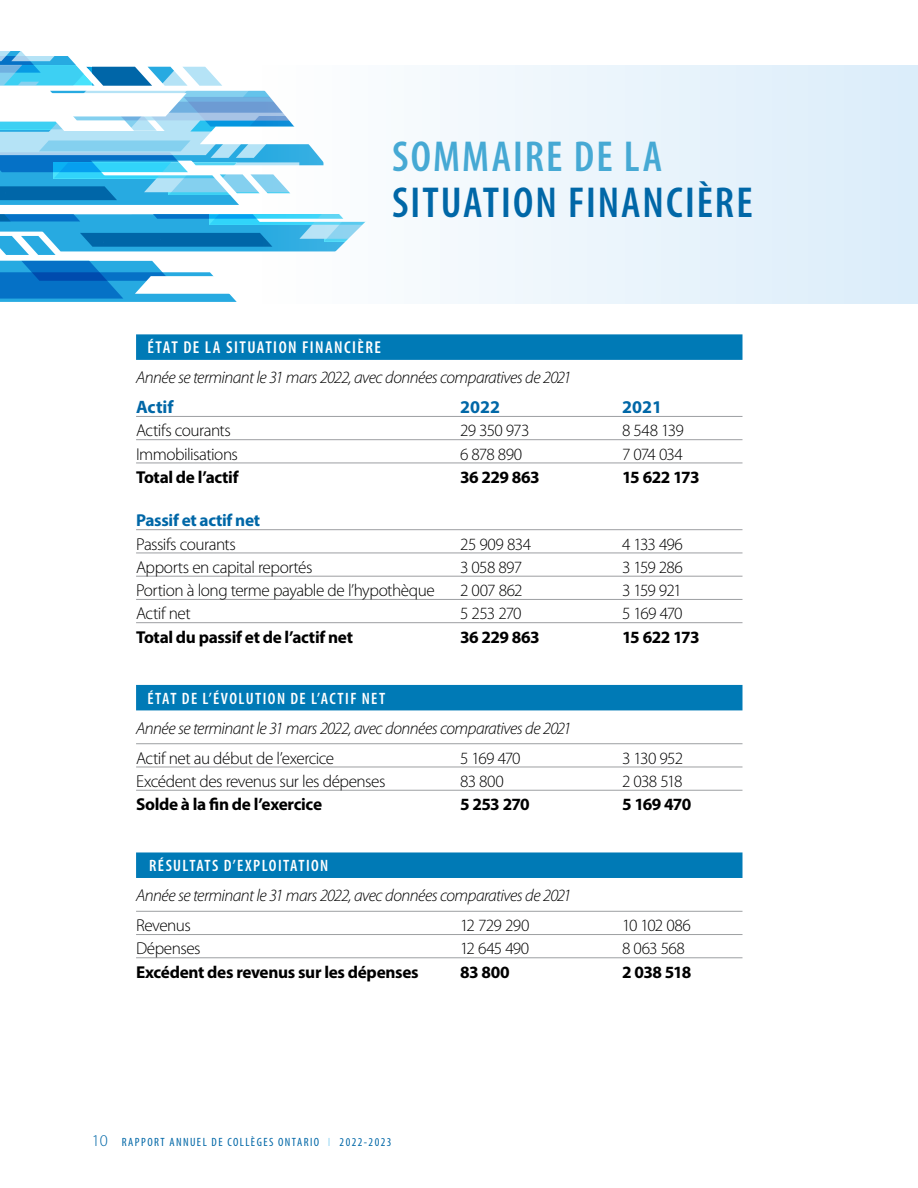
<style>
.page{position:relative;width:918px;height:1188px;background:#fff}
.page>*{position:absolute;margin:0;border:0;box-sizing:border-box;transform-origin:0 0}
.t1{font:600 condensed 43.5px "Myriad Pro";letter-spacing:.045em;color:#0067a7}
.t2{font:600 condensed 43.5px "Myriad Pro";letter-spacing:.05em;color:#46a9d4}
.t3{font:700 18px "Myriad Pro";color:#0067a7}
.t4{font:300 17.25px "Myriad Pro";letter-spacing:-.03em;color:#000}
.t5{font:italic 300 17.25px "Myriad Pro";letter-spacing:-.03em;color:#000}
.t6{font:700 17.25px "Myriad Pro";letter-spacing:-.02em;color:#000}
.t7{font:600 condensed 17.25px "Myriad Pro";letter-spacing:.085em;color:#fff}
.t8{font:700 17.25px "Myriad Pro";letter-spacing:-.02em;color:#0067a7}
.t9{font:600 condensed 16.5px "Myriad Pro";letter-spacing:.085em;color:#fff}
.t10{font:condensed 12px "Myriad Pro";letter-spacing:.12em;color:#0067a7}
.s1{font-weight:300;font-stretch:normal;font-size:16.5px}
.s2{font-weight:300;color:#4cbaeb}
</style>
<div class="page">
<svg style="left:0;top:51px;width:488px;height:251px"></svg>
<svg style="left:262px;top:66px;width:656px;height:238px;fill:#ebf5fc"></svg>
<div style="left:136px;top:334px;width:606px;height:26px;background:#007ab6"></div>
<hr style="left:136px;top:416px;width:606px;height:1px;background:#9d9fa2">
<hr style="left:136px;top:439px;width:606px;height:1px;background:#9d9fa2">
<hr style="left:136px;top:463px;width:606px;height:1px;background:#9d9fa2">
<hr style="left:136px;top:529px;width:606px;height:1px;background:#9d9fa2">
<hr style="left:136px;top:553px;width:606px;height:1px;background:#9d9fa2">
<hr style="left:136px;top:576px;width:606px;height:1px;background:#9d9fa2">
<hr style="left:136px;top:599px;width:606px;height:1px;background:#9d9fa2">
<hr style="left:136px;top:622px;width:606px;height:1px;background:#9d9fa2">
<div style="left:136px;top:685px;width:606px;height:25px;background:#007ab6"></div>
<hr style="left:136px;top:743px;width:606px;height:1px;background:#9d9fa2">
<hr style="left:136px;top:767px;width:606px;height:1px;background:#9d9fa2">
<hr style="left:136px;top:790px;width:606px;height:1px;background:#9d9fa2">
<div style="left:136px;top:852px;width:606px;height:26px;background:#007ab6"></div>
<hr style="left:136px;top:911px;width:606px;height:1px;background:#9d9fa2">
<hr style="left:136px;top:934px;width:606px;height:1px;background:#9d9fa2">
<hr style="left:136px;top:957px;width:606px;height:1px;background:#9d9fa2">
<h1 class="t2" style="left:392px;top:130px;width:272px">SOMMAIRE DE LA</h1>
<h1 class="t1" style="left:392px;top:176px;width:362px">SITUATION FINANCIÈRE</h1>
<p class="t7" style="left:148px;top:337px;width:235px">ÉTAT DE LA SITUATION FINANCIÈRE</p>
<p class="t5" style="left:136px;top:367px;width:437px">Année se terminant le 31 mars 2022, avec données comparatives de 2021</p>
<p class="t3" style="left:136px;top:395px;width:39px">Actif</p>
<p class="t3" style="left:460px;top:395px;width:41px">2022</p>
<p class="t3" style="left:622px;top:395px;width:41px">2021</p>
<p class="t4" style="left:136px;top:420px;width:96px">Actifs courants</p>
<p class="t4" style="left:460px;top:420px;width:71px">29 350 973</p>
<p class="t4" style="left:622px;top:420px;width:63px">8 548 139</p>
<p class="t4" style="left:136px;top:444px;width:103px">Immobilisations</p>
<p class="t4" style="left:460px;top:444px;width:64px">6 878 890</p>
<p class="t4" style="left:622px;top:444px;width:62px">7 074 034</p>
<p class="t6" style="left:136px;top:466px;width:104px">Total de l’actif</p>
<p class="t6" style="left:460px;top:466px;width:81px">36 229 863</p>
<p class="t6" style="left:622px;top:466px;width:79px">15 622 173</p>
<p class="t8" style="left:136px;top:509px;width:126px">Passif et actif net</p>
<p class="t4" style="left:136px;top:534px;width:101px">Passifs courants</p>
<p class="t4" style="left:460px;top:534px;width:73px">25 909 834</p>
<p class="t4" style="left:622px;top:534px;width:62px">4 133 496</p>
<p class="t4" style="left:136px;top:557px;width:178px">Apports en capital reportés</p>
<p class="t4" style="left:460px;top:557px;width:64px">3 058 897</p>
<p class="t4" style="left:622px;top:557px;width:62px">3 159 286</p>
<p class="t4" style="left:136px;top:580px;width:300px">Portion à long terme payable de l’hypothèque</p>
<p class="t4" style="left:460px;top:580px;width:64px">2 007 862</p>
<p class="t4" style="left:622px;top:580px;width:61px">3 159 921</p>
<p class="t4" style="left:136px;top:603px;width:56px">Actif net</p>
<p class="t4" style="left:460px;top:603px;width:63px">5 253 270</p>
<p class="t4" style="left:622px;top:603px;width:62px">5 169 470</p>
<p class="t6" style="left:136px;top:626px;width:219px">Total du passif et de l’actif net</p>
<p class="t6" style="left:460px;top:626px;width:81px">36 229 863</p>
<p class="t6" style="left:622px;top:626px;width:79px">15 622 173</p>
<p class="t9" style="left:148px;top:688px;width:239px">ÉTAT DE L’ÉVOLUTION DE L’ACTIF NET</p>
<p class="t5" style="left:136px;top:718px;width:437px">Année se terminant le 31 mars 2022, avec données comparatives de 2021</p>
<p class="t4" style="left:136px;top:748px;width:200px">Actif net au début de l’exercice</p>
<p class="t4" style="left:460px;top:748px;width:62px">5 169 470</p>
<p class="t4" style="left:622px;top:748px;width:63px">3 130 952</p>
<p class="t4" style="left:136px;top:771px;width:251px">Excédent des revenus sur les dépenses</p>
<p class="t4" style="left:460px;top:771px;width:45px">83 800</p>
<p class="t4" style="left:622px;top:771px;width:62px">2 038 518</p>
<p class="t6" style="left:136px;top:793px;width:188px">Solde à la fin de l’exercice</p>
<p class="t6" style="left:460px;top:793px;width:71px">5 253 270</p>
<p class="t6" style="left:622px;top:793px;width:71px">5 169 470</p>
<p class="t9" style="left:149px;top:856px;width:181px">RÉSULTATS D’EXPLOITATION</p>
<p class="t5" style="left:136px;top:885px;width:437px">Année se terminant le 31 mars 2022, avec données comparatives de 2021</p>
<p class="t4" style="left:136px;top:915px;width:56px">Revenus</p>
<p class="t4" style="left:460px;top:915px;width:71px">12 729 290</p>
<p class="t4" style="left:622px;top:915px;width:70px">10 102 086</p>
<p class="t4" style="left:136px;top:938px;width:66px">Dépenses</p>
<p class="t4" style="left:460px;top:938px;width:71px">12 645 490</p>
<p class="t4" style="left:622px;top:938px;width:65px">8 063 568</p>
<p class="t6" style="left:136px;top:961px;width:284px">Excédent des revenus sur les dépenses</p>
<p class="t6" style="left:460px;top:961px;width:51px">83 800</p>
<p class="t6" style="left:622px;top:961px;width:71px">2 038 518</p>
<p class="t10" style="left:92px;top:1135px;width:301px"><span class="s1">10</span> RAPPORT ANNUEL DE COLLÈGES ONTARIO <span class="s2">I</span> 2022-2023</p>
</div>
